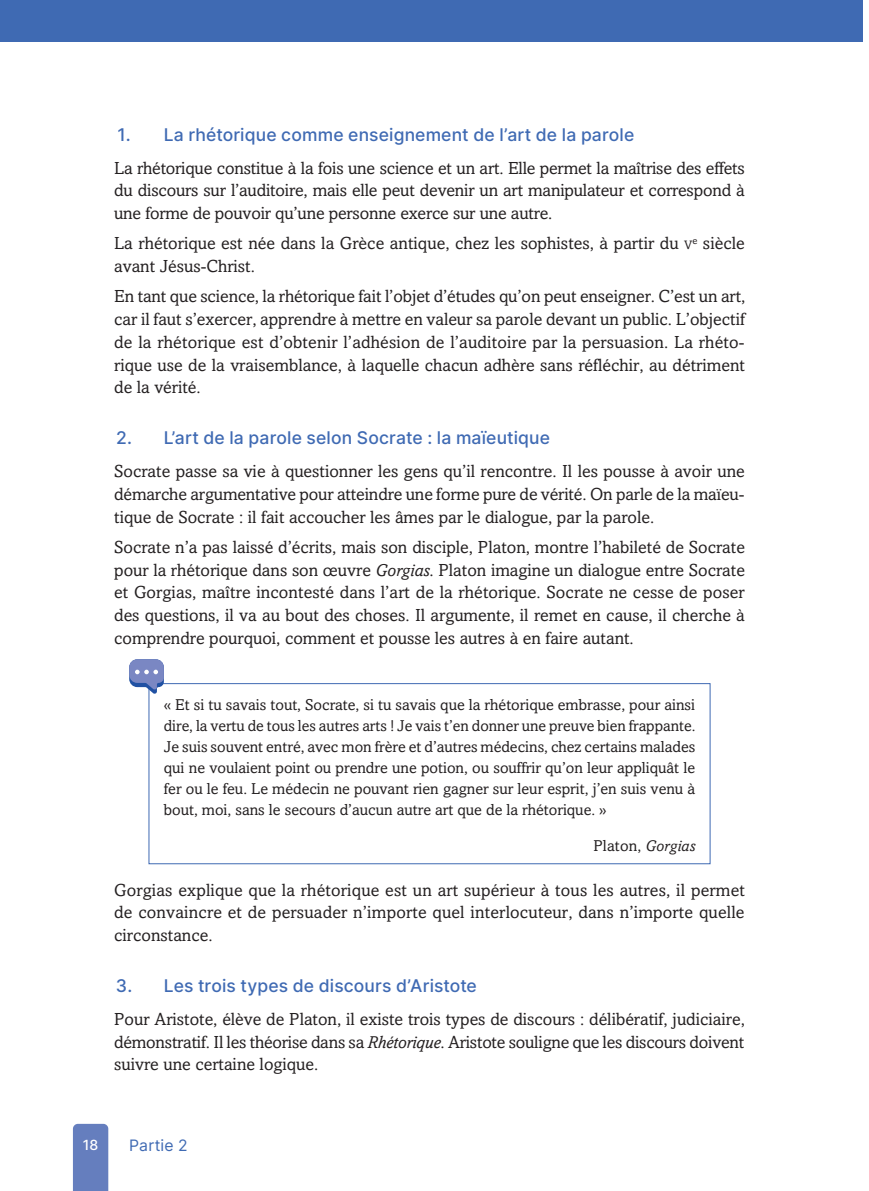
<style>
.page{position:relative;width:869px;height:1191px;background:#fff}
.page>*{position:absolute;margin:0;border:0;box-sizing:border-box;transform-origin:0 0}
.t1{font:17.5px/22.8px "Amasis MT Std";color:#231f20;text-align:justify}
.t2{font:500 17.5px "Inter";letter-spacing:.01em;color:#3f6ab3}
.t3{font:15.75px/21px "Amasis MT Std";color:#231f20;text-align:justify}
.t4{font:15.75px "Inter";letter-spacing:.015em;color:#3f6ab3}
.t5{font:500 14px "Inter";color:#fff}
.s1{font-size:12.25px}
.s2{font-style:italic}
</style>
<div class="page">
<div style="left:0;top:0;width:861px;height:41px;background:#3f6ab3"></div>
<div style="left:73px;top:1123px;width:35px;height:68px;background:#657ebe"></div>
<div style="left:148px;top:683px;width:562px;height:181px;border:1px solid #3f6ab3"></div>
<svg style="left:129px;top:659px;width:35px;height:34px"></svg>
<p class="t2" style="left:117px;top:122px;width:518px">1. La rhétorique comme enseignement de l’art de la parole</p>
<p class="t1" style="left:114px;top:156px;width:632px">La rhétorique constitue à la fois une science et un art. Elle permet la maîtrise des effets du discours sur l’auditoire, mais elle peut devenir un art manipulateur et correspond à une forme de pouvoir qu’une personne exerce sur une autre.</p>
<p class="t1" style="left:114px;top:232px;width:632px">La rhétorique est née dans la Grèce antique, chez les sophistes, à partir du <span class="s1">v</span><sup>e</sup> siècle avant Jésus-Christ.</p>
<p class="t1" style="left:114px;top:285px;width:632px">En tant que science, la rhétorique fait l’objet d’études qu’on peut enseigner. C’est un art, car il faut s’exercer, apprendre à mettre en valeur sa parole devant un public. L’objectif de la rhétorique est d’obtenir l’adhésion de l’auditoire par la persuasion. La rhéto&shy;rique use de la vraisemblance, à laquelle chacun adhère sans réfléchir, au détriment de la vérité.</p>
<p class="t2" style="left:116px;top:425px;width:435px">2. L’art de la parole selon Socrate : la maïeutique</p>
<p class="t1" style="left:114px;top:460px;width:631px">Socrate passe sa vie à questionner les gens qu’il rencontre. Il les pousse à avoir une démarche argumentative pour atteindre une forme pure de vérité. On parle de la maïeu&shy;tique de Socrate : il fait accoucher les âmes par le dialogue, par la parole.</p>
<p class="t1" style="left:114px;top:535px;width:632px">Socrate n’a pas laissé d’écrits, mais son disciple, Platon, montre l’habileté de Socrate pour la rhétorique dans son œuvre <span class="s2">Gorgias</span>. Platon imagine un dialogue entre Socrate et Gorgias, maître incontesté dans l’art de la rhétorique. Socrate ne cesse de poser des questions, il va au bout des choses. Il argumente, il remet en cause, il cherche à comprendre pourquoi, comment et pousse les autres à en faire autant.</p>
<p class="t3" style="left:164px;top:693px;width:533px">« Et si tu savais tout, Socrate, si tu savais que la rhétorique embrasse, pour ainsi dire, la vertu de tous les autres arts ! Je vais t’en donner une preuve bien frappante.<br>Je suis souvent entré, avec mon frère et d’autres médecins, chez certains malades qui ne voulaient point ou prendre une potion, ou souffrir qu’on leur appliquât le fer ou le feu. Le médecin ne pouvant rien gagner sur leur esprit, j’en suis venu à bout, moi, sans le secours d’aucun autre art que de la rhétorique. »</p>
<p class="t3" style="left:593px;top:834px;width:103px">Platon, <span class="s2">Gorgias</span></p>
<p class="t1" style="left:114px;top:878px;width:632px">Gorgias explique que la rhétorique est un art supérieur à tous les autres, il permet de convaincre et de persuader n’importe quel interlocuteur, dans n’importe quelle circonstance.</p>
<p class="t2" style="left:116px;top:973px;width:362px">3. Les trois types de discours d’Aristote</p>
<p class="t1" style="left:114px;top:1007px;width:632px">Pour Aristote, élève de Platon, il existe trois types de discours : délibératif, judiciaire, démonstratif. Il les théorise dans sa <span class="s2">Rhétorique</span>. Aristote souligne que les discours doivent suivre une certaine logique.</p>
<p class="t5" style="left:83px;top:1134px;width:17px">18</p>
<p class="t4" style="left:129px;top:1133px;width:60px">Partie 2</p>
</div>
